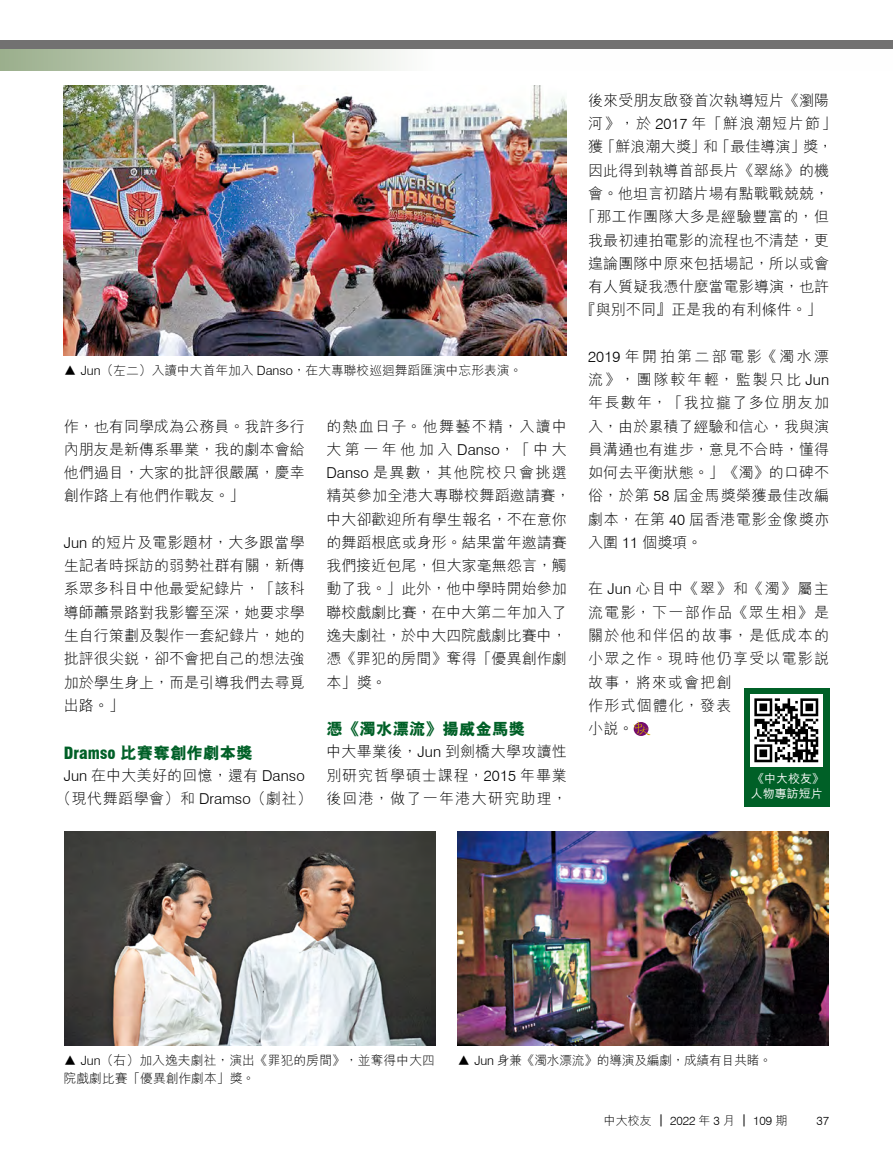
<style>
.page{position:relative;width:893px;height:1170px;background:#fff}
.page>*{position:absolute;margin:0;border:0;box-sizing:border-box;transform-origin:0 0}
.t1{font:800 16.5px "M Hei HK";letter-spacing:.005em;color:#006027}
.t2{font:300 15px/23.2px "M Hei HK";letter-spacing:.005em;color:#000;text-align:justify}
.t3{font:300 15px/23.2px "M Hei HK";letter-spacing:.08em;color:#000}
.t4{font:300 15px "M Hei HK";letter-spacing:.04em;color:#000}
.t5{font:300 12.75px "M Hei HK";color:#000}
.t6{font:300 12.75px "M Hei HK";letter-spacing:-.02em;color:#000}
.t7{font:300 12px "M Hei HK";color:#000}
.t8{font:500 12px/15px "M Hei HK";color:#fff}
.t9{font:300 12px "Swiss 721 BT";color:#000}
.s1{font-family:"Swiss 721 BT"}
.s2{font-family:"Swiss 721 BT";font-weight:900;font-stretch:condensed}
</style>
<div class="page">
<svg style="left:0;top:49px;width:401px;height:21px;background:#c8d3c0"></svg>
<div style="left:0;top:41px;width:893px;height:8px;background:#727171"></div>
<img style="left:64px;top:85px;width:503px;height:270px">
<svg style="left:634px;top:721px;width:16px;height:14px"></svg>
<div style="left:744px;top:688px;width:85px;height:118px;background:#006027"></div>
<img style="left:751px;top:694px;width:72px;height:72px">
<img style="left:458px;top:831px;width:371px;height:214px">
<img style="left:64px;top:831px;width:371px;height:214px">
<p class="t5" style="left:64px;top:364px;width:460px">▲ <span class="s1">Jun</span>（左二）入讀中大首年加入 <span class="s1">Danso</span>，在大專聯校巡迴舞蹈匯演中忘形表演。</p>
<p class="t2" style="left:64px;top:414px;width:242px">作，也有同學成為公務員。我許多行內朋友是新傳系畢業，我的劇本會給他們過目，大家的批評很嚴厲，慶幸創作路上有他們作戰友。」</p>
<p class="t2" style="left:64px;top:530px;width:242px"><span class="s1">Jun</span> 的短片及電影題材，大多跟當學生記者時採訪的弱勢社群有關，新傳系眾多科目中他最愛紀錄片，「該科導師蕭景路對我影響至深，她要求學生自行策劃及製作一套紀錄片，她的批評很尖銳，卻不會把自己的想法強加於學生身上，而是引導我們去尋覓出路。」</p>
<p class="t1" style="left:64px;top:744px;width:191px"><span class="s2">Dramso</span> 比賽奪創作劇本獎</p>
<p class="t2" style="left:56px;top:763px;width:257px;text-align:center"><span class="s1">Jun</span> 在中大美好的回憶，還有 <span class="s1">Danso</span>（現代舞蹈學會）和 <span class="s1">Dramso</span>（劇社）</p>
<p class="t2" style="left:326px;top:414px;width:246px;text-align:left">的熱血日子。他舞藝不精，入讀中大第一年他加入<span class="s1">Danso</span>，「中大<br><span class="s1">Danso</span> 是異數，其他院校只會挑選精英參加全港大專聯校舞蹈邀請賽，中大卻歡迎所有學生報名，不在意你的舞蹈根底或身形。結果當年邀請賽我們接近包尾，但大家毫無怨言，觸動了我。」此外，他中學時開始參加聯校戲劇比賽，在中大第二年加入了逸夫劇社，於中大四院戲劇比賽中，憑《罪犯的房間》奪得「優異創作劇本」獎。</p>
<p class="t1" style="left:326px;top:721px;width:200px">憑《濁水漂流》揚威金馬獎</p>
<p class="t2" style="left:326px;top:740px;width:242px">中大畢業後，<span class="s1">Jun</span> 到劍橋大學攻讀性別研究哲學碩士課程，<span class="s1">2015</span> 年畢業後回港，做了一年港大研究助理，</p>
<p class="t2" style="left:588px;top:89px;width:242px">後來受朋友啟發首次執導短片《瀏陽</p>
<p class="t2" style="left:588px;top:112px;width:250px">河》，於 <span class="s1">2017</span> 年「鮮浪潮短片節」</p>
<p class="t2" style="left:588px;top:135px;width:246px">獲「鮮浪潮大獎」和「最佳導演」獎，</p>
<p class="t2" style="left:588px;top:158px;width:242px">因此得到執導首部長片《翠絲》的機</p>
<p class="t2" style="left:588px;top:182px;width:242px">會。他坦言初踏片場有點戰戰兢兢，</p>
<p class="t4" style="left:581px;top:209px;width:250px">「那工作團隊大多是經驗豐富的，但</p>
<p class="t2" style="left:588px;top:228px;width:242px">我最初連拍電影的流程也不清楚，更</p>
<p class="t2" style="left:588px;top:251px;width:242px">遑論團隊中原來包括場記，所以或會</p>
<p class="t2" style="left:588px;top:275px;width:242px">有人質疑我憑什麼當電影導演，也許</p>
<p class="t2" style="left:581px;top:298px;width:243px">『與別不同』正是我的有利條件。」</p>
<p class="t2" style="left:588px;top:344px;width:242px"><span class="s1">2019</span> 年開拍第二部電影《濁水漂流》，團隊較年輕，監製只比 <span class="s1">Jun</span>年長數年，「我拉攏了多位朋友加入，由於累積了經驗和信心，我與演員溝通也有進步，意見不合時，懂得如何去平衡狀態。」《濁》的口碑不俗，於第 <span class="s1">58</span> 屆金馬獎榮獲最佳改編劇本，在第 <span class="s1">40</span> 屆香港電影金像獎亦入圍 <span class="s1">11</span> 個獎項。</p>
<p class="t3" style="left:588px;top:577px;width:242px">在 <span class="s1">Jun</span> 心目中《翠》和《濁》屬主流電影，下一部作品《眾生相》是關於他和伴侶的故事，是低成本的小眾之作。現時他仍享受以電影說故事，將來或會把創<br>作形式個體化，發表<br>小說。</p>
<p class="t8" style="left:751px;top:770px;width:75px">《中大校友》人物專訪短片</p>
<p class="t5" style="left:64px;top:1053px;width:373px">▲ <span class="s1">Jun</span>（右）加入逸夫劇社，演出《罪犯的房間》，並奪得中大四</p>
<p class="t6" style="left:458px;top:1053px;width:316px">▲ <span class="s1">Jun</span> 身兼《濁水漂流》的導演及編劇，成績有目共睹。</p>
<p class="t5" style="left:64px;top:1071px;width:193px">院戲劇比賽「優異創作劇本」獎。</p>
<p class="t7" style="left:604px;top:1114px;width:185px">中大校友｜ <span class="s1">2022</span> 年 <span class="s1">3</span> 月｜ <span class="s1">109</span> 期</p>
<p class="t9" style="left:816px;top:1113px;width:14px">37</p>
</div>
